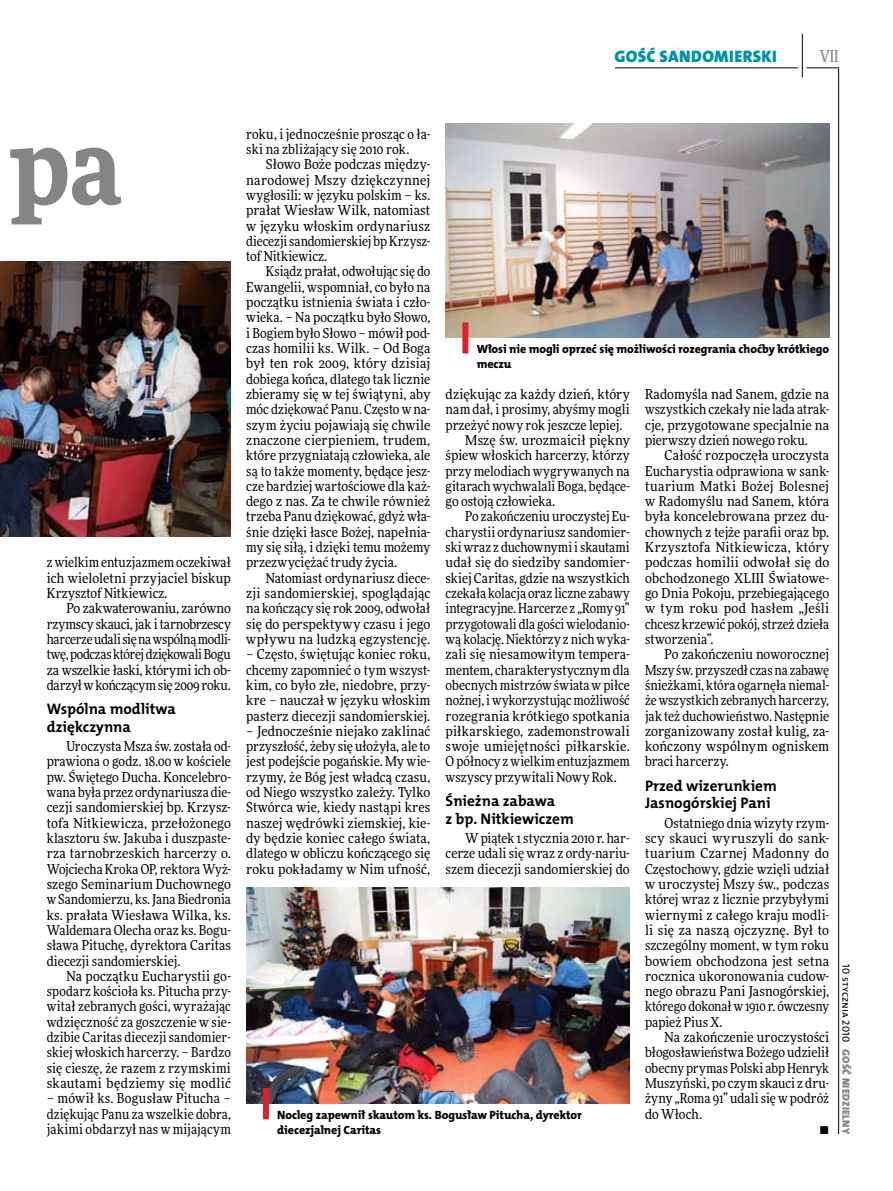
<style>
.page{position:relative;width:893px;height:1191px;background:#fff}
.page>*{position:absolute;margin:0;border:0;box-sizing:border-box;transform-origin:0 0}
.t1{font:900 108px "Freeday Narrow";color:#858486}
.t2{font:16.65px "The Mix HP9 Blk";letter-spacing:.02em;color:#0093aa}
.t3{font:500 16.5px "Freeday Narrow";color:#858486;scale:.9 1}
.t4{font:15.3px/17.7px "The Mix HP7 Bld";color:#000}
.t5{font:13.65px/15.3px "Freeday Narrow News";letter-spacing:.005em;color:#000;text-align:justify}
.t6{font:12px/15.3px "The Mix HP8 Ex Bld";letter-spacing:-.005em;color:#000}
.t7{font:10.5px "The Mix HP9 Blk";letter-spacing:.025em;color:#858486}
.t8{font:10.5px "The Mix HP5 Plain";letter-spacing:.015em;color:#000}
</style>
<div class="page">
<hr style="left:806px;top:68px;width:33px;height:1px;background:#000">
<hr style="left:615px;top:68px;width:183px;height:1px;background:#000">
<hr style="left:838px;top:68px;width:1px;height:1066px;background:#000">
<hr style="left:802px;top:34px;width:1px;height:43px;background:#000">
<img style="left:246px;top:887px;width:384px;height:216px">
<img style="left:446px;top:123px;width:383px;height:215px">
<img style="left:0;top:261px;width:231px;height:276px">
<div style="left:462px;top:322px;width:6px;height:31px;background:#df1f2a"></div>
<div style="left:263px;top:1088px;width:6px;height:31px;background:#df1f2a"></div>
<p class="t2" style="left:615px;top:46px;width:164px">GOŚĆ SANDOMIERSKI</p>
<p class="t3" style="left:820px;top:46px;width:22px">VII</p>
<h1 class="t1" style="left:11px;top:95px;width:112px">pa</h1>
<p class="t5" style="left:47px;top:555px;width:186px">z wielkim entuzjazmem oczekiwał ich wieloletni przyjaciel biskup Krzysztof Nitkiewicz.</p>
<p class="t5" style="left:47px;top:600px;width:186px;text-indent:20px">Po zakwaterowaniu, zarówno rzymscy skauci, jak i tarnobrzescy harcerze udali się na wspólną modli&shy;twę, podczas której dziękowali Bogu za wszelkie łaski, którymi ich ob&shy;darzył wkończącym się 2009 roku.</p>
<p class="t4" style="left:47px;top:700px;width:131px">Wspólna modlitwa dziękczynna</p>
<p class="t5" style="left:47px;top:738px;width:186px;text-indent:20px">Uroczysta Msza św. została od&shy;prawiona o godz. 18.00 w kościele pw. Świętego Ducha. Koncelebro&shy;wana była przez ordynariusza die&shy;cezji sandomierskiej bp. Krzysz&shy;tofa Nitkiewicza, przełożonego klasztoru św. Jakuba i duszpaste&shy;rza tarnobrzeskich harcerzy o.<br>Wojciecha Kroka OP, rektora Wyż&shy;szego Seminarium Duchownego w Sandomierzu, ks. Jana Biedronia ks. prałata Wiesława Wilka, ks.<br>Waldemara Olecha oraz ks. Bogu&shy;sława Pituchę, dyrektora Caritas diecezji sandomierskiej.</p>
<p class="t5" style="left:47px;top:968px;width:186px;text-indent:20px">Na początku Eucharystii go&shy;spodarz kościoła ks. Pitucha przy&shy;witał zebranych gości, wyrażając wdzięczność za goszczenie w sie&shy;dzibie Caritas diecezji sandomier&shy;skiej włoskich harcerzy. – Bardzo się cieszę, że razem z rzymskimi skautami będziemy się modlić</p>
<p class="t5" style="left:47px;top:1090px;width:186px">– mówił ks. Bogusław Pitucha – dziękując Panu za wszelkie dobra, jakimi obdarzył nas w mijającym</p>
<p class="t5" style="left:246px;top:126px;width:186px">roku, i jednocześnie prosząc o ła&shy;ski na zbliżający się 2010 rok.</p>
<p class="t5" style="left:246px;top:157px;width:186px;text-indent:20px">Słowo Boże podczas między&shy;narodowej Mszy dziękczynnej wygłosili: w języku polskim – ks. prałat Wiesław Wilk, natomiast w języku włoskim ordynariusz diecezji sandomierskiej bp Krzysz&shy;tof Nitkiewicz.</p>
<p class="t5" style="left:246px;top:264px;width:186px;text-indent:20px">Ksiądz prałat, odwołując się do Ewangelii, wspomniał, co było na początku istnienia świata i czło&shy;wieka. – Na początku było Słowo, i Bogiem było Słowo – mówił pod&shy;czas homilii ks. Wilk. – Od Boga był ten rok 2009, który dzisiaj dobiega końca, dlatego tak licznie zbieramy się w tej świątyni, aby móc dziękować Panu. Często w na&shy;szym życiu pojawiają się chwile znaczone cierpieniem, trudem, które przygniatają człowieka, ale są to także momenty, będące jesz&shy;cze bardziej wartościowe dla każ&shy;dego z nas. Za te chwile również trzeba Panu dziękować, gdyż wła&shy;śnie dzięki łasce Bożej, napełnia&shy;my się siłą, i dzięki temu możemy przezwyciężać trudy życia.</p>
<p class="t5" style="left:246px;top:570px;width:186px;text-indent:20px">Natomiast ordynariusz diece&shy;zji sandomierskiej, spoglądając na kończący się rok 2009, odwołał się do perspektywy czasu i jego wpływu na ludzką egzystencję.</p>
<p class="t5" style="left:246px;top:646px;width:186px">– Często, świętując koniec roku, chcemy zapomnieć o tym wszyst&shy;kim, co było złe, niedobre, przy&shy;kre – nauczał w języku włoskim pasterz diecezji sandomierskiej.</p>
<p class="t5" style="left:246px;top:723px;width:186px">– Jednocześnie niejako zaklinać przyszłość, żeby się ułożyła, ale to jest podejście pogańskie. My wie&shy;rzymy, że Bóg jest władcą czasu, od Niego wszystko zależy. Tylko Stwórca wie, kiedy nastąpi kres naszej wędrówki ziemskiej, kie&shy;dy będzie koniec całego świata, dlatego w obliczu kończącego się roku pokładamy w Nim ufność,</p>
<p class="t6" style="left:477px;top:341px;width:354px">Włosi nie mogli oprzeć się możliwości rozegrania choćby krótkiego meczu</p>
<p class="t5" style="left:645px;top:386px;width:186px">Radomyśla nad Sanem, gdzie na wszystkich czekały nie lada atrak&shy;cje, przygotowane specjalnie na pierwszy dzień nowego roku.</p>
<p class="t5" style="left:645px;top:447px;width:186px;text-indent:20px">Całość rozpoczęła uroczysta Eucharystia odprawiona w sank&shy;tuarium Matki Bożej Bolesnej w Radomyślu nad Sanem, która była koncelebrowana przez du&shy;chownych z tejże parafii oraz bp.<br>Krzysztofa Nitkiewicza, który podczas homilii odwołał się do obchodzonego XLIII Światowe&shy;go Dnia Pokoju, przebiegającego w tym roku pod hasłem „Jeśli chcesz krzewić pokój, strzeż dzieła stworzenia”.</p>
<p class="t5" style="left:645px;top:646px;width:186px;text-indent:20px">Po zakończeniu noworocznej Mszy św. przyszedł czas na zabawę śnieżkami, która ogarnęła niemal&shy;że wszystkich zebranych harcerzy, jak też duchowieństwo. Następnie zorganizowany został kulig, za&shy;kończony wspólnym ogniskem braci harcerzy.</p>
<p class="t4" style="left:645px;top:776px;width:133px">Przed wizerunkiem<br>Jasnogórskiej Pani</p>
<p class="t5" style="left:645px;top:815px;width:186px;text-indent:20px">Ostatniego dnia wizyty rzym&shy;scy skauci wyruszyli do sank&shy;tuarium Czarnej Madonny do Częstochowy, gdzie wzięli udział w uroczystej Mszy św., podczas której wraz z licznie przybyłymi wiernymi z całego kraju modli&shy;li się za naszą ojczyznę. Był to szczególny moment, w tym roku bowiem obchodzona jest setna rocznica ukoronowania cudow&shy;nego obrazu Pani Jasnogórskiej, którego dokonał w 1910 r. ówczesny papież Pius X.</p>
<p class="t5" style="left:665px;top:1029px;width:166px">Na zakończenie uroczystości</p>
<p class="t5" style="left:645px;top:1044px;width:186px">błogosławieństwa Bożego udzielił</p>
<p class="t5" style="left:645px;top:1060px;width:186px">obecny prymas Polski abp Henryk</p>
<p class="t5" style="left:645px;top:1075px;width:186px">Muszyński, po czym skauci z dru-</p>
<p class="t5" style="left:645px;top:1090px;width:186px">żyny „Roma 91” udali się w podróż</p>
<p class="t5" style="left:645px;top:1106px;width:58px">do Włoch.</p>
<p class="t5" style="left:819px;top:1121px;width:11px">•</p>
<p class="t5" style="left:446px;top:386px;width:186px">dziękując za każdy dzień, który</p>
<p class="t5" style="left:446px;top:401px;width:186px">nam dał, i prosimy, abyśmy mogli</p>
<p class="t5" style="left:446px;top:417px;width:178px">przeżyć nowy rok jeszcze lepiej.</p>
<p class="t5" style="left:465px;top:432px;width:166px">Mszę św. urozmaicił piękny</p>
<p class="t5" style="left:446px;top:447px;width:186px">śpiew włoskich harcerzy, którzy</p>
<p class="t5" style="left:446px;top:463px;width:186px">przy melodiach wygrywanych na</p>
<p class="t5" style="left:446px;top:478px;width:186px">gitarach wychwalali Boga, będące-</p>
<p class="t5" style="left:446px;top:493px;width:111px">go ostoją człowieka.</p>
<p class="t5" style="left:465px;top:509px;width:166px">Po zakończeniu uroczystej Eu-</p>
<p class="t5" style="left:446px;top:524px;width:186px">charystii ordynariusz sandomier-</p>
<p class="t5" style="left:446px;top:539px;width:186px">ski wraz z duchownymi iskautami</p>
<p class="t5" style="left:446px;top:555px;width:186px">udał się do siedziby sandomier-</p>
<p class="t5" style="left:446px;top:570px;width:186px">skiej Caritas, gdzie na wszystkich</p>
<p class="t5" style="left:446px;top:585px;width:186px">czekała kolacja oraz liczne zabawy</p>
<p class="t5" style="left:446px;top:600px;width:186px">integracyjne. Harcerze z „Romy 91”</p>
<p class="t5" style="left:446px;top:616px;width:186px">przygotowali dla gości wielodanio-</p>
<p class="t5" style="left:446px;top:631px;width:186px">wą kolację. Niektórzy z nich wyka-</p>
<p class="t5" style="left:446px;top:646px;width:186px">zali się niesamowitym tempera-</p>
<p class="t5" style="left:446px;top:662px;width:186px">mentem, charakterystycznym dla</p>
<p class="t5" style="left:446px;top:677px;width:186px">obecnych mistrzów świata w piłce</p>
<p class="t5" style="left:446px;top:692px;width:186px">nożnej, i wykorzystując możliwość</p>
<p class="t5" style="left:446px;top:708px;width:186px">rozegrania krótkiego spotkania</p>
<p class="t5" style="left:446px;top:723px;width:186px">piłkarskiego, zademonstrowali</p>
<p class="t5" style="left:446px;top:738px;width:186px">swoje umiejętności piłkarskie.</p>
<p class="t5" style="left:446px;top:754px;width:186px">Opółnocy z wielkim entuzjazmem</p>
<p class="t5" style="left:446px;top:769px;width:173px">wszyscy przywitali Nowy Rok.</p>
<p class="t4" style="left:446px;top:792px;width:130px">Śnieżna zabawa<br>z bp. Nitkiewiczem</p>
<p class="t5" style="left:446px;top:830px;width:186px;text-indent:20px">W piątek 1 stycznia 2010 r. har&shy;cerze udali się wraz z ordy-nariu&shy;szem diecezji sandomierskiej do</p>
<p class="t6" style="left:277px;top:1107px;width:306px">Nocleg zapewnił skautom ks. Bogusław Pitucha, dyrektor diecezjalnej Caritas</p>
<p class="t8" style="left:853px;top:964px;width:79px;rotate:90deg">10 stycznia 2010</p>
<p class="t7" style="left:853px;top:1049px;width:86px;rotate:90deg">GOŚĆ NIEDZIELNY</p>
</div>
